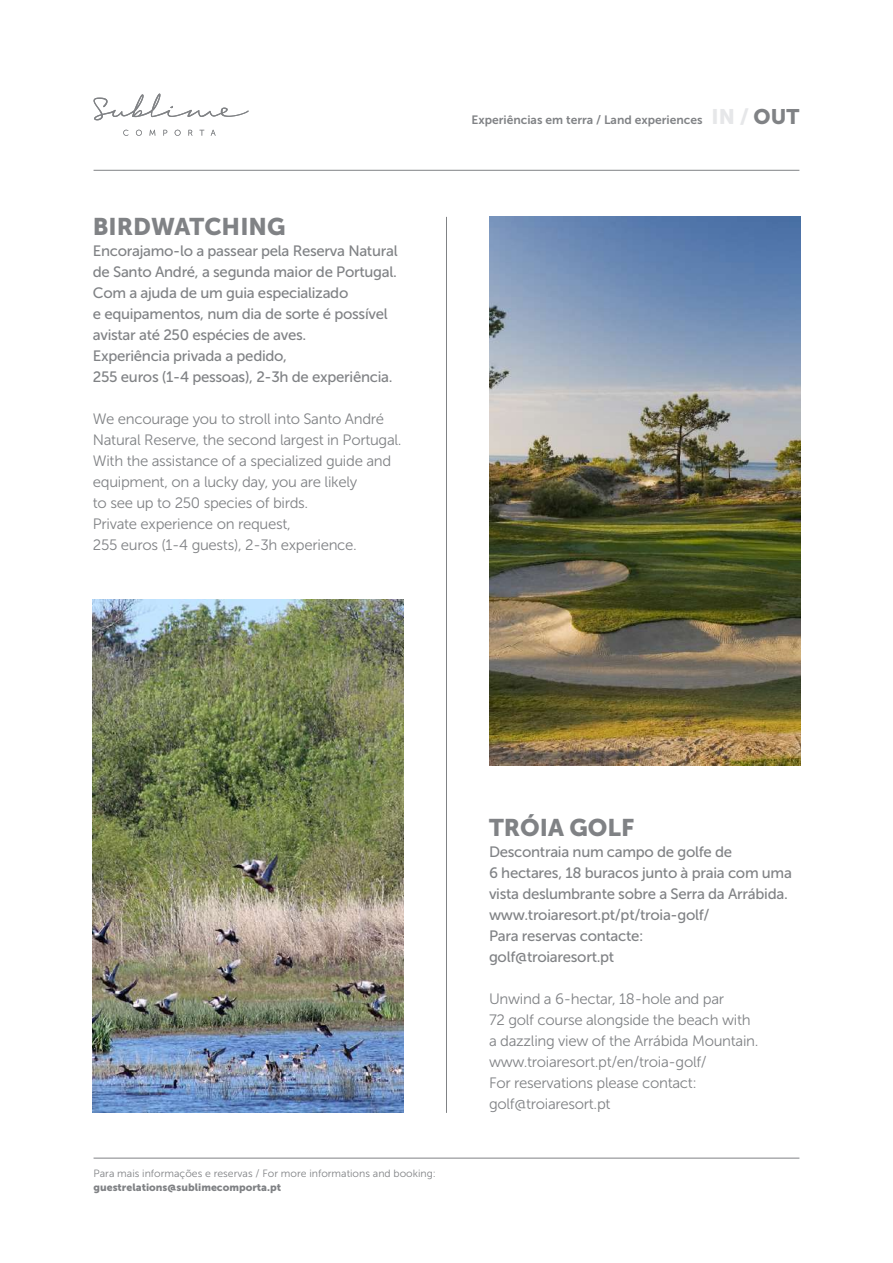
<style>
.page{position:relative;width:893px;height:1263px;background:#fff}
.page>*{position:absolute;margin:0;border:0;box-sizing:border-box;transform-origin:0 0}
.t1{font:24px "Museo Sans 900";color:#808285}
.t2{font:15px/21px "Museo Sans 300";letter-spacing:-.02em;color:#808285}
.t3{font:15px/21px "Museo Sans 500";letter-spacing:-.02em;color:#808285}
.t4{font:12.15px "Museo Sans 700";color:#808285}
.t5{font:10.5px "Museo Sans 300";color:#808285}
.t6{font:10.5px "Museo Sans 900";color:#808285}
.s1{font-family:"Museo Sans 900";font-size:21px;color:#e6e7e9}
.s2{font-family:"Museo Sans 900";font-size:21px}
</style>
<div class="page">
<hr style="left:94px;top:1158px;width:705px;height:1px;background:#808285">
<hr style="left:94px;top:170px;width:705px;height:1px;background:#808285">
<svg style="left:94px;top:94px;width:155px;height:26px"></svg>
<svg style="left:123px;top:130px;width:5px;height:6px"></svg>
<svg style="left:136px;top:130px;width:6px;height:6px"></svg>
<svg style="left:150px;top:130px;width:5px;height:6px"></svg>
<svg style="left:163px;top:130px;width:4px;height:6px"></svg>
<svg style="left:175px;top:130px;width:6px;height:6px"></svg>
<svg style="left:188px;top:130px;width:4px;height:6px"></svg>
<svg style="left:200px;top:130px;width:4px;height:6px"></svg>
<svg style="left:211px;top:130px;width:5px;height:6px"></svg>
<img style="left:93px;top:600px;width:311px;height:513px">
<img style="left:489px;top:217px;width:311px;height:548px">
<hr style="left:446px;top:217px;width:1px;height:896px;background:#808285">
<h1 class="t1" style="left:93px;top:213px;width:194px">BIRDWATCHING</h1>
<p class="t3" style="left:93px;top:240px;width:306px">Encorajamo-lo a passear pela Reserva Natural de Santo André, a segunda maior de Portugal.<br>Com a ajuda de um guia especializado<br>e equipamentos, num dia de sorte é possível avistar até 250 espécies de aves.<br>Experiência privada a pedido,<br>255 euros (1-4 pessoas), 2-3h de experiência.</p>
<p class="t2" style="left:93px;top:408px;width:310px">We encourage you to stroll into Santo André Natural Reserve, the second largest in Portugal.<br>With the assistance of a specialized guide and equipment, on a lucky day, you are likely<br>to see up to 250 species of birds.<br>Private experience on request,<br>255 euros (1-4 guests), 2-3h experience.</p>
<p class="t4" style="left:471px;top:113px;width:329px">Experiências em terra / Land experiences <span class="s1">IN /</span> <span class="s2">OUT</span></p>
<p class="t5" style="left:94px;top:1168px;width:344px">Para mais informações e reservas / For more informations and booking:</p>
<p class="t6" style="left:94px;top:1181px;width:189px">guestrelations@sublimecomporta.pt</p>
<h1 class="t1" style="left:489px;top:814px;width:147px">TRÓIA GOLF</h1>
<p class="t3" style="left:489px;top:842px;width:304px">Descontraia num campo de golfe de<br>6 hectares, 18 buracos junto à praia com uma vista deslumbrante sobre a Serra da Arrábida. www.troiaresort.pt/pt/troia-golf/<br>Para reservas contacte:<br>golf@troiaresort.pt</p>
<p class="t2" style="left:489px;top:989px;width:271px">Unwind a 6-hectar, 18-hole and par<br>72 golf course alongside the beach with a dazzling view of the Arrábida Mountain. www.troiaresort.pt/en/troia-golf/<br>For reservations please contact: golf@troiaresort.pt</p>
</div>
